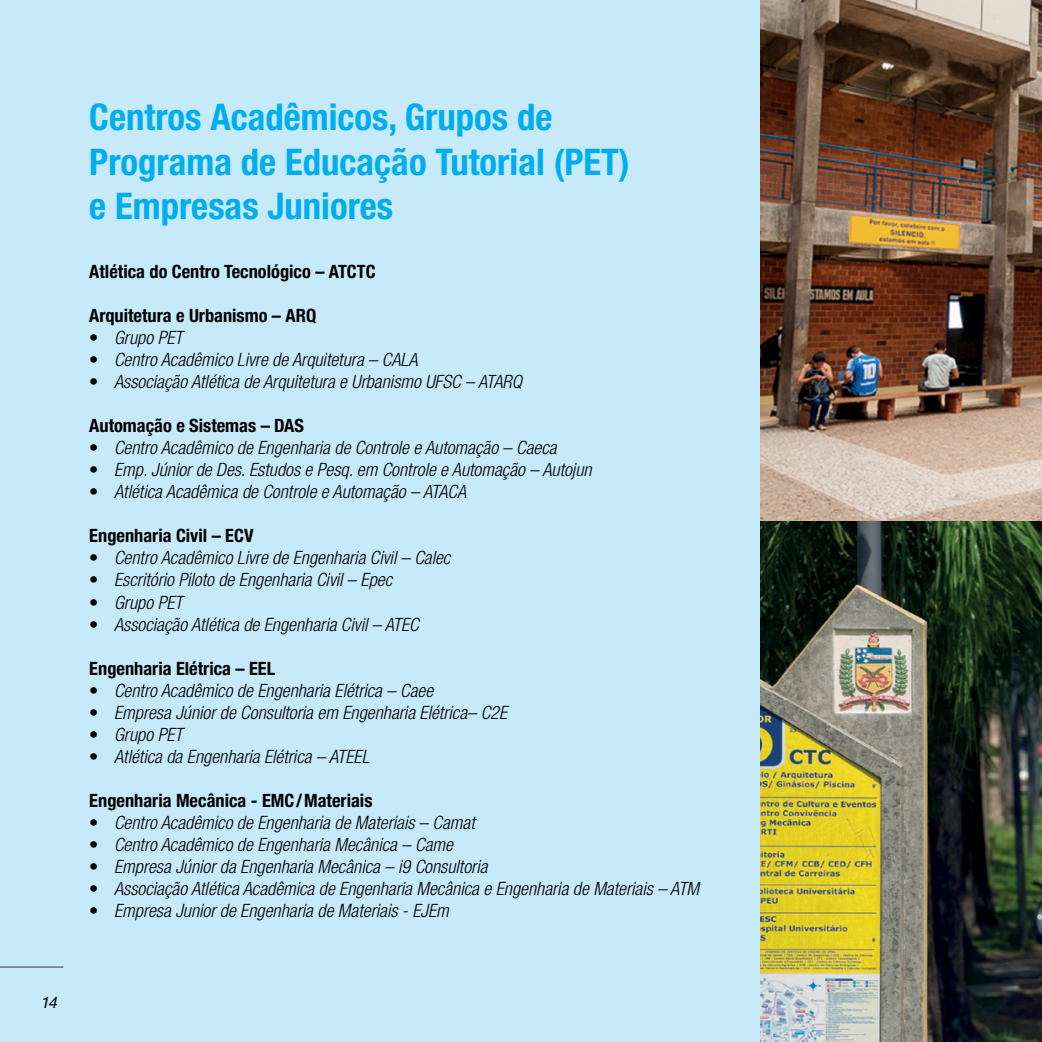
<style>
.page{position:relative;width:1042px;height:1042px;background:#c7eafb}
.page>*{position:absolute;margin:0;border:0;box-sizing:border-box;transform-origin:0 0}
.t1{font:700 condensed 36.75px/44.1px "Helvetica Neue LT Pro";color:#00aeef}
.t2{font:italic 300 condensed 18.38px "Helvetica Neue LT Pro";color:#000}
.t3{font:700 condensed 18.38px "Helvetica Neue LT Pro";color:#000}
.t4{font:italic 15.75px "Helvetica Neue LT Pro";color:#000}
.s1{font-style:normal}
</style>
<div class="page">
<img style="left:760px;top:0;width:282px;height:1042px">
<hr style="left:0;top:966px;width:63px;height:2px;background:#75818a">
<p class="t4" style="left:41px;top:993px;width:18px">14</p>
<h1 class="t1" style="left:89px;top:95px;width:542px">Centros Acadêmicos, Grupos de<br>Programa de Educação Tutorial (PET) e Empresas Juniores</h1>
<p class="t3" style="left:89px;top:260px;width:288px">Atlética do Centro Tecnológico – ATCTC</p>
<p class="t3" style="left:89px;top:304px;width:228px">Arquitetura e Urbanismo – ARQ</p>
<p class="t2" style="left:89px;top:327px;width:95px"><span class="s1">•</span> Grupo PET</p>
<p class="t2" style="left:89px;top:349px;width:330px"><span class="s1">•</span> Centro Acadêmico Livre de Arquitetura – CALA</p>
<p class="t2" style="left:89px;top:371px;width:434px"><span class="s1">•</span> Associação Atlética de Arquitetura e Urbanismo UFSC – ATARQ</p>
<p class="t3" style="left:89px;top:414px;width:216px">Automação e Sistemas – DAS</p>
<p class="t2" style="left:89px;top:437px;width:469px"><span class="s1">•</span> Centro Acadêmico de Engenharia de Controle e Automação – Caeca</p>
<p class="t2" style="left:89px;top:459px;width:504px"><span class="s1">•</span> Emp. Júnior de Des. Estudos e Pesq. em Controle e Automação – Autojun</p>
<p class="t2" style="left:89px;top:481px;width:378px"><span class="s1">•</span> Atlética Acadêmica de Controle e Automação – ATACA</p>
<p class="t3" style="left:89px;top:525px;width:166px">Engenharia Civil – ECV</p>
<p class="t2" style="left:89px;top:547px;width:363px"><span class="s1">•</span> Centro Acadêmico Livre de Engenharia Civil – Calec</p>
<p class="t2" style="left:89px;top:569px;width:304px"><span class="s1">•</span> Escritório Piloto de Engenharia Civil – Epec</p>
<p class="t2" style="left:89px;top:591px;width:95px"><span class="s1">•</span> Grupo PET</p>
<p class="t2" style="left:89px;top:613px;width:331px"><span class="s1">•</span> Associação Atlética de Engenharia Civil – ATEC</p>
<p class="t3" style="left:89px;top:657px;width:187px">Engenharia Elétrica – EEL</p>
<p class="t2" style="left:89px;top:680px;width:345px"><span class="s1">•</span> Centro Acadêmico de Engenharia Elétrica – Caee</p>
<p class="t2" style="left:89px;top:702px;width:419px"><span class="s1">•</span> Empresa Júnior de Consultoria em Engenharia Elétrica– C2E</p>
<p class="t2" style="left:89px;top:724px;width:95px"><span class="s1">•</span> Grupo PET</p>
<p class="t2" style="left:89px;top:746px;width:282px"><span class="s1">•</span> Atlética da Engenharia Elétrica – ATEEL</p>
<p class="t3" style="left:89px;top:789px;width:285px">Engenharia Mecânica - EMC/Materiais</p>
<p class="t2" style="left:89px;top:812px;width:387px"><span class="s1">•</span> Centro Acadêmico de Engenharia de Materiais – Camat</p>
<p class="t2" style="left:89px;top:834px;width:365px"><span class="s1">•</span> Centro Acadêmico de Engenharia Mecânica – Came</p>
<p class="t2" style="left:89px;top:856px;width:400px"><span class="s1">•</span> Empresa Júnior da Engenharia Mecânica – i9 Consultoria</p>
<p class="t2" style="left:89px;top:878px;width:611px"><span class="s1">•</span> Associação Atlética Acadêmica de Engenharia Mecânica e Engenharia de Materiais – ATM</p>
<p class="t2" style="left:89px;top:900px;width:361px"><span class="s1">•</span> Empresa Junior de Engenharia de Materiais - EJEm</p>
</div>
